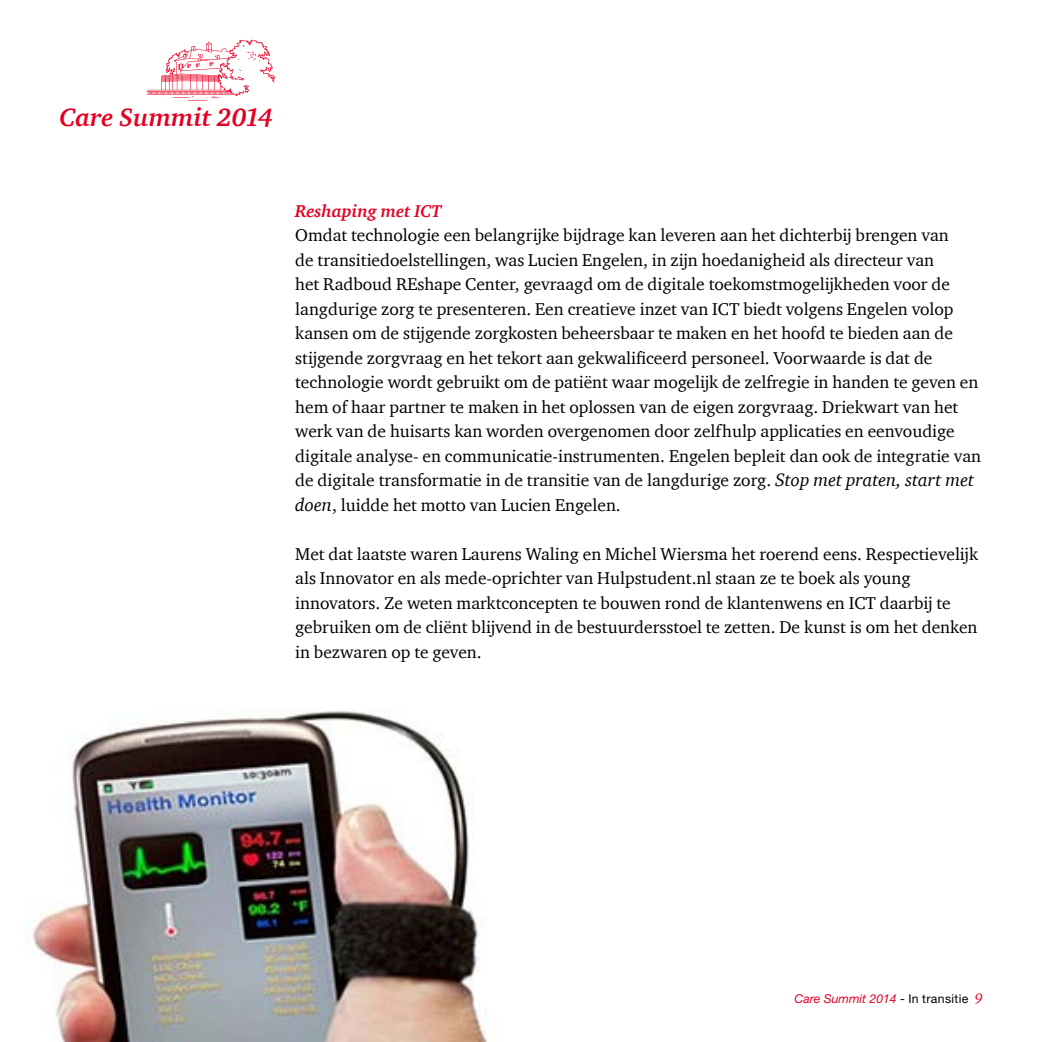
<style>
.page{position:relative;width:1042px;height:1042px;background:#fff}
.page>*{position:absolute;margin:0;border:0;box-sizing:border-box;transform-origin:0 0}
.t1{font:italic 700 25.72px "Charter ITC Com";color:#e40024}
.t2{font:17.5px/24.5px "Charter ITC Com";color:#000}
.t3{font:italic 700 17.5px "Charter ITC Com";color:#e40024}
.t4{font:italic 12.25px "Helvetica Neue";color:#e40024}
.s1{font-style:italic;font-size:18.38px}
.s2{font-style:normal;color:#000}
.s3{font-family:"Charter ITC Com";font-size:14px}
</style>
<div class="page">
<svg style="left:147px;top:40px;width:128px;height:61px"></svg>
<img style="left:27px;top:710px;width:461px;height:332px">
<h1 class="t1" style="left:60px;top:101px;width:215px">Care Summit 2014</h1>
<p class="t3" style="left:295px;top:200px;width:148px">Reshaping met ICT</p>
<p class="t2" style="left:295px;top:222px;width:687px">Omdat technologie een belangrijke bijdrage kan leveren aan het dichterbij brengen van<br>de transitiedoelstellingen, was Lucien Engelen, in zijn hoedanigheid als directeur van<br>het Radboud REshape Center, gevraagd om de digitale toekomstmogelijkheden voor de langdurige zorg te presenteren. Een creatieve inzet van ICT biedt volgens Engelen volop kansen om de stijgende zorgkosten beheersbaar te maken en het hoofd te bieden aan de stijgende zorgvraag en het tekort aan gekwalificeerd personeel. Voorwaarde is dat de technologie wordt gebruikt om de patiënt waar mogelijk de zelfregie in handen te geven en hem of haar partner te maken in het oplossen van de eigen zorgvraag. Driekwart van het werk van de huisarts kan worden overgenomen door zelfhulp applicaties en eenvoudige digitale analyse- en communicatie-instrumenten. Engelen bepleit dan ook de integratie van de digitale transformatie in de transitie van de langdurige zorg. <span class="s1">Stop met praten, start met doen</span>, luidde het motto van Lucien Engelen.</p>
<p class="t2" style="left:295px;top:541px;width:684px">Met dat laatste waren Laurens Waling en Michel Wiersma het roerend eens. Respectievelijk als Innovator en als mede-oprichter van Hulpstudent.nl staan ze te boek als young innovators. Ze weten marktconcepten te bouwen rond de klantenwens en ICT daarbij te gebruiken om de cliënt blijvend in de bestuurdersstoel te zetten. De kunst is om het denken in bezwaren op te geven.</p>
<p class="t4" style="left:794px;top:991px;width:189px">Care Summit 2014 <span class="s2">- In transitie</span> <span class="s3">9</span></p>
</div>
